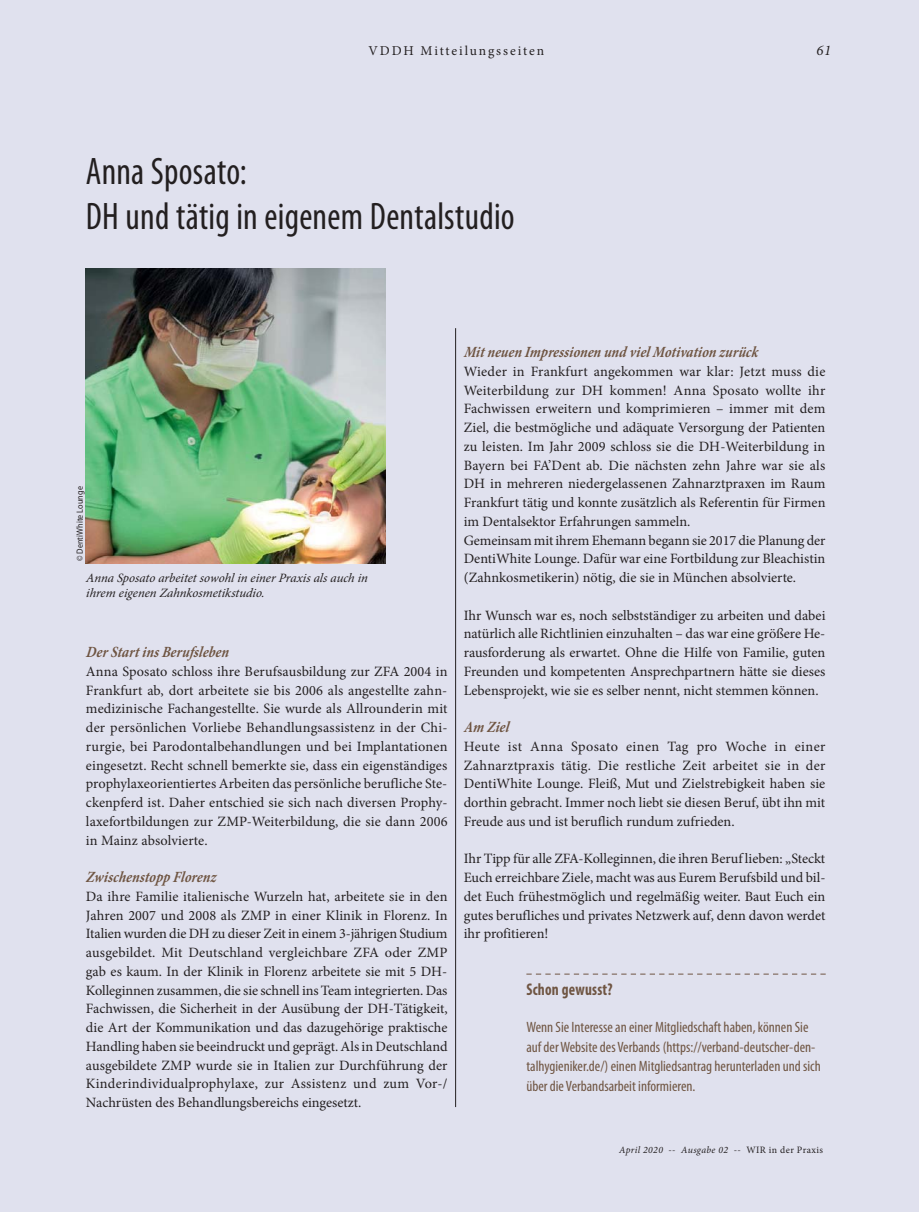
<style>
.page{position:relative;width:919px;height:1212px;background:#fff}
.page>*{position:absolute;margin:0;border:0;box-sizing:border-box;transform-origin:0 0}
.t1{font:condensed 38.55px/45px "Myriad Pro";letter-spacing:.005em;color:#231f20;scale:.93 1}
.t2{font:700 condensed 16.95px "Myriad Pro";letter-spacing:.015em;color:#6f5542;scale:.9 1}
.t3{font:italic 700 15.6px "Minion Pro";letter-spacing:.01em;color:#6f5542;scale:.87 1}
.t4{font:condensed 15px/19.5px "Myriad Pro";color:#6f5542}
.t5{font:italic 14.7px "Minion Pro";color:#231f20}
.t6{font:14.25px/18.8px "Minion Pro";color:#231f20;text-align:justify}
.t7{font:13.5px "Minion Pro";letter-spacing:.135em;color:#231f20}
.t8{font:italic 12.75px/15.3px "Minion Pro";letter-spacing:-.005em;color:#231f20}
.t9{font:italic 9.75px "Minion Pro";letter-spacing:.04em;color:#231f20}
.t10{font:9px "Myriad Pro";letter-spacing:.015em;color:#231f20;scale:.9 1}
.s1{font-style:normal}
</style>
<div class="page">
<div style="left:0;top:0;width:918px;height:1212px;background:#e0e1ee"></div>
<img style="left:86px;top:269px;width:299px;height:294px">
<hr style="left:455px;top:328px;width:1px;height:779px;background:#231f20">
<svg style="left:526px;top:974px;width:299px;height:1px"></svg>
<p class="t7" style="left:368px;top:45px;width:177px">VDDH Mitteilungsseiten</p>
<p class="t5" style="left:816px;top:45px;width:16px">61</p>
<h1 class="t1" style="left:86px;top:153px;width:462px">Anna Sposato:<br>DH und tätig in eigenem Dentalstudio</h1>
<p class="t10" style="left:75px;top:561px;width:85px;rotate:-90deg">© DentiWhite Lounge</p>
<p class="t8" style="left:86px;top:571px;width:284px">Anna Sposato arbeitet sowohl in einer Praxis als auch in ihrem eigenen Zahnkosmetikstudio.</p>
<p class="t3" style="left:86px;top:642px;width:167px">Der Start ins Berufsleben</p>
<p class="t6" style="left:86px;top:663px;width:363px">Anna Sposato schloss ihre Berufsausbildung zur ZFA 2004 in Frankfurt ab, dort arbeitete sie bis 2006 als angestellte zahn&shy;medizinische Fachangestellte. Sie wurde als Allrounderin mit der persönlichen Vorliebe Behandlungsassistenz in der Chi&shy;rurgie, bei Parodontalbehandlungen und bei Implantationen eingesetzt. Recht schnell bemerkte sie, dass ein eigenständiges prophy laxeorientiertes Arbeiten das persönliche berufliche Ste&shy;ckenpferd ist. Daher entschied sie sich nach diversen Prophy&shy;laxefortbildungen zur ZMP-Weiterbildung, die sie dann 2006 in Mainz absolvierte.</p>
<p class="t3" style="left:86px;top:867px;width:151px">Zwischenstopp Florenz</p>
<p class="t6" style="left:86px;top:888px;width:363px">Da ihre Familie italienische Wurzeln hat, arbeitete sie in den Jahren 2007 und 2008 als ZMP in einer Klinik in Florenz. In Italien wurden die DH zu dieser Zeit in einem 3-jährigen Studium ausgebildet. Mit Deutschland vergleichbare ZFA oder ZMP gab es kaum. In der Klinik in Florenz arbeitete sie mit 5 DH-Kolleginnen zusammen, die sie schnell ins Team integrierten. Das Fachwissen, die Sicherheit in der Ausübung der DH-Tätigkeit, die Art der Kommunikation und das dazugehörige praktische Handling haben sie beeindruckt und geprägt. Als in Deutschland ausgebildete ZMP wurde sie in Italien zur Durchführung der Kinderindividualprophylaxe, zur Assistenz und zum Vor-/ Nachrüsten des Behandlungsbereichs eingesetzt.</p>
<p class="t3" style="left:463px;top:342px;width:339px">Mit neuen Impressionen und viel Motivation zurück</p>
<p class="t6" style="left:463px;top:363px;width:363px;text-align:left">Wieder in Frankfurt angekommen war klar: Jetzt muss die Weiterbildung zur DH kommen! Anna Sposato wollte ihr Fachwissen erweitern und komprimieren – immer mit dem Ziel, die bestmögliche und adäquate Versorgung der Patienten zu leisten. Im Jahr 2009 schloss sie die DH-Weiterbildung in Bayern bei FA’Dent ab. Die nächsten zehn Jahre war sie als DH in mehreren niedergelassenen Zahnarztpraxen im Raum Frankfurt tätig und konnte zusätzlich als Referentin für Firmen im Dentalsektor Erfahrungen sammeln.<br>Gemeinsam mit ihrem Ehemann begann sie 2017 die Planung der DentiWhite Lounge. Dafür war eine Fortbildung zur Bleachistin (Zahnkosmetikerin) nötig, die sie in München absolvierte.</p>
<p class="t6" style="left:463px;top:607px;width:363px">Ihr Wunsch war es, noch selbstständiger zu arbeiten und dabei natürlich alle Richtlinien einzuhalten – das war eine größere He&shy;rausforderung als erwartet. Ohne die Hilfe von Familie, guten Freunden und kompetenten Ansprechpartnern hätte sie dieses Lebensprojekt, wie sie es selber nennt, nicht stemmen können.</p>
<p class="t3" style="left:463px;top:717px;width:53px">Am Ziel</p>
<p class="t6" style="left:463px;top:738px;width:363px">Heute ist Anna Sposato einen Tag pro Woche in einer Zahnarztpraxis tätig. Die restliche Zeit arbeitet sie in der DentiWhite Lounge. Fleiß, Mut und Zielstrebigkeit haben sie dorthin gebracht. Immer noch liebt sie diesen Beruf, übt ihn mit Freude aus und ist beruflich rundum zufrieden.</p>
<p class="t6" style="left:463px;top:850px;width:363px">Ihr Tipp für alle ZFA-Kolleginnen, die ihren Beruf lieben: „Steckt Euch erreichbare Ziele, macht was aus Eurem Berufsbild und bil&shy;det Euch frühestmöglich und regelmäßig weiter. Baut Euch ein gutes berufliches und privates Netzwerk auf, denn davon werdet ihr profitieren!</p>
<p class="t2" style="left:526px;top:982px;width:97px">Schon gewusst?</p>
<p class="t4" style="left:526px;top:1019px;width:296px">Wenn Sie Interesse an einer Mitgliedschaft haben, können Sie auf der Website des Verbands (https://verband-deutscher-den&shy;talhygieniker.de/) einen Mitgliedsantrag herunterladen und sich über die Verbandsarbeit informieren.</p>
<p class="t9" style="left:619px;top:1146px;width:205px">April 2020 -- Ausgabe 02 -- <span class="s1">WIR in der Praxis</span></p>
</div>
